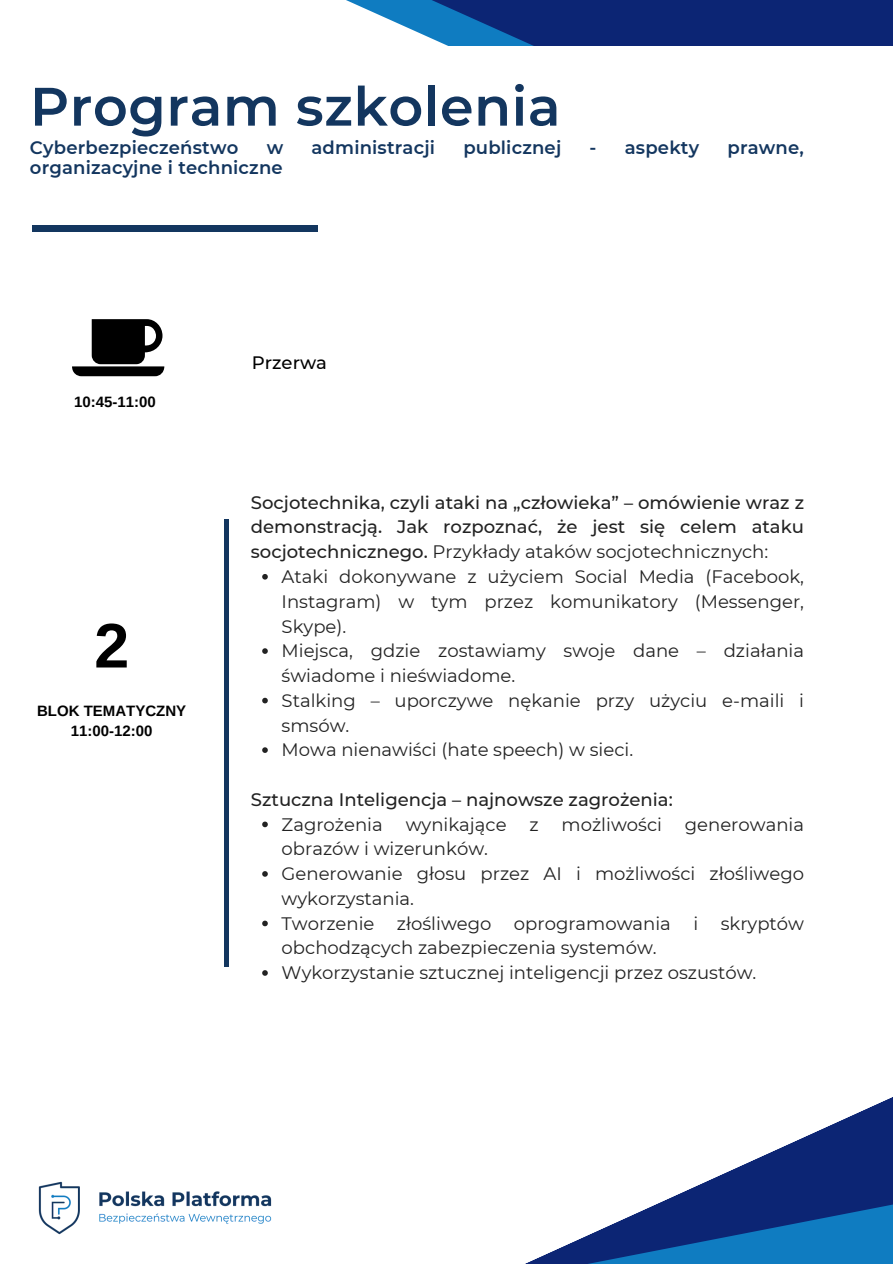
<style>
.page{position:relative;width:893px;height:1264px;background:#fff}
.page>*{position:absolute;margin:0;border:0;box-sizing:border-box;transform-origin:0 0}
.t1{font:700 63px "Arimo";color:#000}
.t2{font:600 54px "Montserrat";letter-spacing:.01em;color:#13365f}
.t3{font:18px/24.8px "Montserrat";color:#222}
.t4{font:500 18px/24.8px "Montserrat";color:#222;text-align:justify}
.t5{font:600 18px "Montserrat";letter-spacing:.01em;color:#13365f}
.t6{font:500 18px "Montserrat";color:#000}
.t7{font:700 15px "Arimo";color:#000}
.s1{font-weight:400}
</style>
<div class="page">
<svg style="left:369px;top:0;width:523px;height:46px;background:#1a3f88"></svg>
<img style="left:38px;top:1181px;width:158px;height:54px">
<div style="left:32px;top:225px;width:286px;height:7px;background:#13365f"></div>
<svg style="left:72px;top:319px;width:92px;height:57px"></svg>
<hr style="left:224px;top:519px;width:4px;height:447px;background:#13365f">
<svg style="left:262px;top:574px;width:6px;height:5px"></svg>
<svg style="left:262px;top:648px;width:6px;height:6px"></svg>
<svg style="left:262px;top:697px;width:6px;height:6px"></svg>
<svg style="left:262px;top:747px;width:6px;height:6px"></svg>
<svg style="left:262px;top:821px;width:6px;height:6px"></svg>
<svg style="left:262px;top:871px;width:6px;height:5px"></svg>
<svg style="left:262px;top:920px;width:6px;height:6px"></svg>
<svg style="left:262px;top:970px;width:6px;height:5px"></svg>
<svg style="left:196px;top:1097px;width:696px;height:127px"></svg>
<svg style="left:422px;top:1174px;width:470px;height:89px"></svg>
<p class="t2" style="left:30px;top:73px;width:532px">Program szkolenia</p>
<p class="t5" style="left:30px;top:136px;width:210px">Cyberbezpieczeństwo</p>
<p class="t5" style="left:267px;top:136px;width:18px">w</p>
<p class="t5" style="left:311px;top:136px;width:125px">administracji</p>
<p class="t5" style="left:463px;top:136px;width:99px">publicznej</p>
<p class="t5" style="left:589px;top:136px;width:111px">- aspekty</p>
<p class="t5" style="left:727px;top:136px;width:78px">prawne,</p>
<p class="t5" style="left:30px;top:157px;width:254px">organizacyjne i techniczne</p>
<p class="t7" style="left:74px;top:394px;width:83px">10:45-11:00</p>
<p class="t1" style="left:94px;top:610px;width:37px">2</p>
<p class="t7" style="left:37px;top:702px;width:151px">BLOK TEMATYCZNY</p>
<p class="t7" style="left:71px;top:722px;width:83px">11:00-12:00</p>
<p class="t6" style="left:252px;top:351px;width:77px">Przerwa</p>
<p class="t4" style="left:251px;top:490px;width:554px">Socjotechnika, czyli ataki na „człowieka” – omówienie wraz z demonstracją. Jak rozpoznać, że jest się celem ataku socjotechnicznego. <span class="s1">Przykłady ataków socjotechnicznych:</span></p>
<p class="t3" style="left:281px;top:564px;width:524px;text-align:justify">Ataki dokonywane z użyciem Social Media (Facebook, Instagram) w tym przez komunikatory (Messenger, Skype).</p>
<p class="t3" style="left:281px;top:638px;width:524px">Miejsca, gdzie zostawiamy swoje dane – działania świadome i nieświadome.</p>
<p class="t3" style="left:281px;top:688px;width:524px">Stalking – uporczywe nękanie przy użyciu e-maili i smsów.</p>
<p class="t3" style="left:281px;top:737px;width:353px">Mowa nienawiści (hate speech) w sieci.</p>
<p class="t4" style="left:251px;top:787px;width:423px">Sztuczna Inteligencja – najnowsze zagrożenia:</p>
<p class="t3" style="left:281px;top:811px;width:103px">Zagrożenia</p>
<p class="t3" style="left:405px;top:811px;width:102px">wynikające</p>
<p class="t3" style="left:529px;top:811px;width:11px">z</p>
<p class="t3" style="left:561px;top:811px;width:102px">możliwości</p>
<p class="t3" style="left:685px;top:811px;width:121px">generowania</p>
<p class="t3" style="left:281px;top:836px;width:208px">obrazów i wizerunków.</p>
<p class="t3" style="left:281px;top:861px;width:524px">Generowanie głosu przez AI i możliwości złośliwego wykorzystania.</p>
<p class="t3" style="left:281px;top:910px;width:524px">Tworzenie złośliwego oprogramowania i skryptów obchodzących zabezpieczenia systemów.</p>
<p class="t3" style="left:281px;top:960px;width:476px">Wykorzystanie sztucznej inteligencji przez oszustów.</p>
</div>
